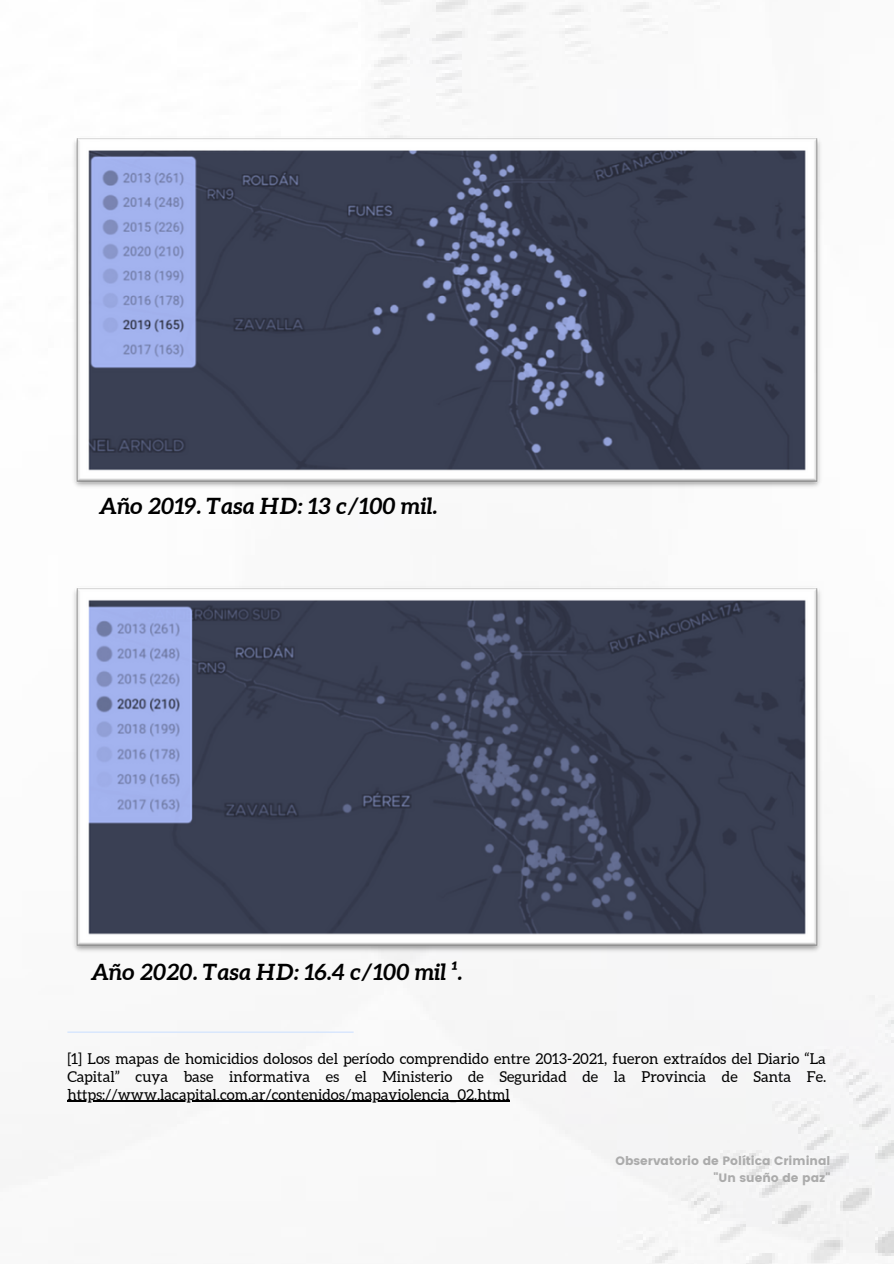
<style>
.page{position:relative;width:894px;height:1264px;background:#fff}
.page>*{position:absolute;margin:0;border:0;box-sizing:border-box;transform-origin:0 0}
.t1{font:italic 700 22.5px "Aleo";color:#000}
.t2{font:15px/18px "Aleo";color:#000;text-align:justify}
.t3{font:12.15px/17px "Poppins";color:#ababab;text-align:right}
</style>
<div class="page">
<img style="left:67px;top:0;width:826px;height:1263px">
<img style="left:67px;top:581px;width:759px;height:376px">
<img style="left:67px;top:132px;width:759px;height:361px">
<hr style="left:67px;top:1100px;width:442px;height:1px;background:#000">
<hr style="left:67px;top:1031px;width:286px;height:1px;background:#cee1ff">
<h1 class="t1" style="left:98px;top:493px;width:340px">Año 2019. Tasa HD: 13 c/100 mil.</h1>
<h1 class="t1" style="left:90px;top:958px;width:373px">Año 2020. Tasa HD: 16.4 c/100 mil ¹.</h1>
<p class="t2" style="left:67px;top:1049px;width:760px">[1] Los mapas de homicidios dolosos del período comprendido entre 2013-2021, fueron extraídos del Diario “La Capital” cuya base informativa es el Ministerio de Seguridad de la Provincia de Santa Fe. https://www.lacapital.com.ar/contenidos/mapaviolencia_02.html</p>
<p class="t3" style="left:615px;top:1152px;width:216px">Observatorio de Política Criminal "Un sueño de paz"</p>
</div>
